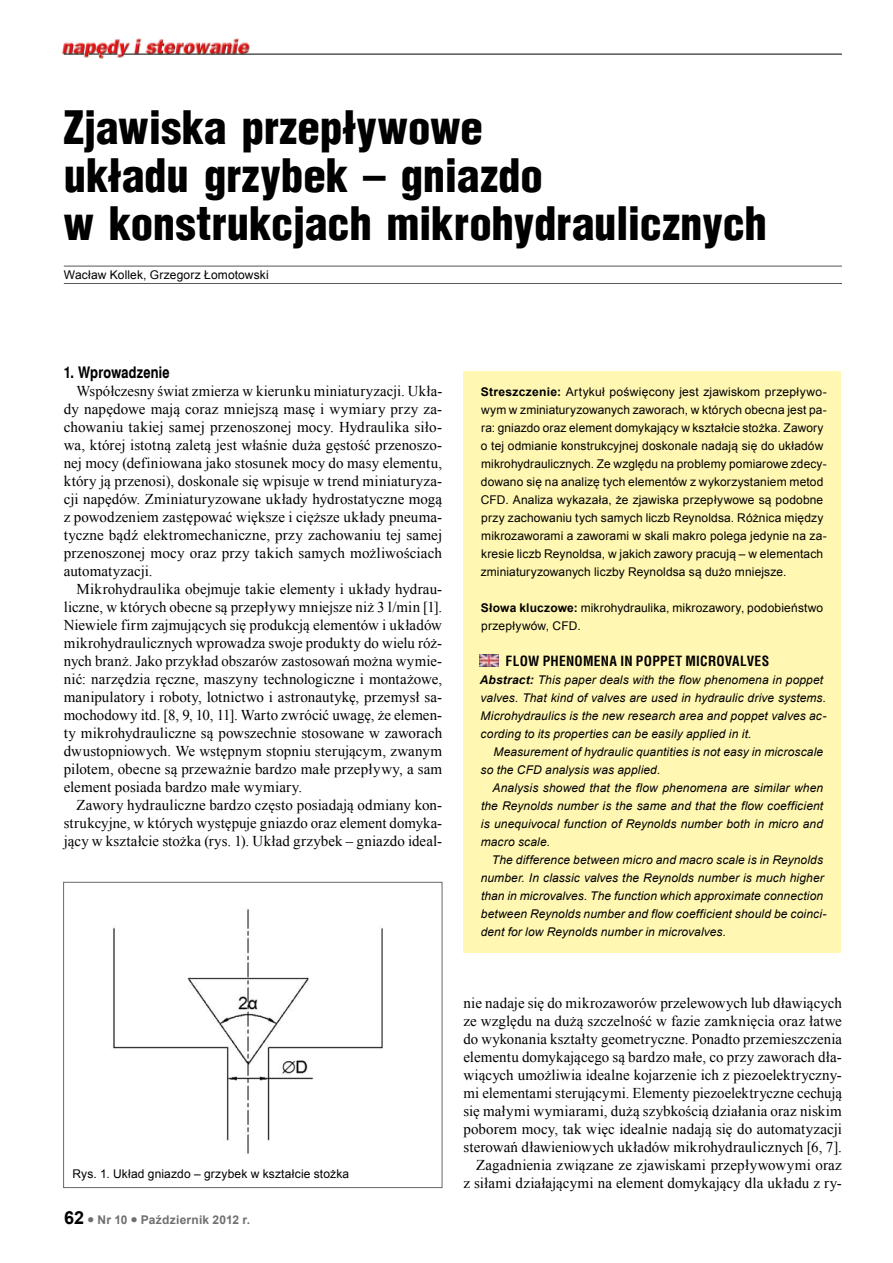
<style>
.page{position:relative;width:893px;height:1263px;background:#fff}
.page>*{position:absolute;margin:0;border:0;box-sizing:border-box;transform-origin:0 0}
.t1{font:900 45px/48px "Switzerland Cond";color:#000}
.t2{font:700 15.75px "Switzerland Narrow";letter-spacing:.005em;color:#000}
.t3{font:15px/18px "Times New Roman";letter-spacing:.005em;color:#000;text-align:justify}
.t4{font:700 13.5px "Switzerland Condensed";letter-spacing:.02em;color:#000}
.t5{font:12px/18px "Arial";letter-spacing:.01em;color:#000}
.t6{font:italic 12px/18px "Arial";letter-spacing:.01em;color:#000}
.t7{font:700 12px "Arial";letter-spacing:.02em;color:#706f6f}
.s1{font-weight:700}
.s2{font-size:18px;color:#000}
</style>
<div class="page">
<img style="left:62px;top:38px;width:189px;height:21px">
<hr style="left:124px;top:54px;width:718px;height:1px;background:#000">
<svg style="left:64px;top:54px;width:53px;height:1px"></svg>
<hr style="left:64px;top:266px;width:778px;height:1px;background:#575756">
<hr style="left:64px;top:283px;width:778px;height:1px;background:#575756">
<div style="left:463px;top:371px;width:378px;height:581px;background:#fff7b2"></div>
<img style="left:479px;top:655px;width:20px;height:11px">
<img style="left:113px;top:909px;width:270px;height:245px">
<div style="left:63px;top:882px;width:379px;height:306px;border:1px solid #686868"></div>
<h1 class="t1" style="left:64px;top:102px;width:705px">Zjawiska przepływowe<br>układu grzybek – gniazdo<br>w konstrukcjach mikrohydraulicznych</h1>
<p class="t5" style="left:64px;top:266px;width:206px">Wacław Kollek, Grzegorz Łomotowski</p>
<p class="t2" style="left:64px;top:363px;width:107px">1. Wprowadzenie</p>
<p class="t3" style="left:64px;top:382px;width:380px;text-indent:13px">Współczesny świat zmierza w kierunku miniaturyzacji. Ukła&shy;dy napędowe mają coraz mniejszą masę i wymiary przy za&shy;chowaniu takiej samej przenoszonej mocy. Hydraulika siło&shy;wa, której istotną zaletą jest właśnie duża gęstość przenoszo&shy;nej mocy (definiowana jako stosunek mocy do masy elementu, który ją przenosi), doskonale się wpisuje w trend miniaturyza&shy;cji napędów. Zminiaturyzowane układy hydrostatyczne mogą z powodzeniem zastępować większe i cięższe układy pneuma&shy;tyczne bądź elektromechaniczne, przy zachowaniu tej samej przenoszonej mocy oraz przy takich samych możliwościach automatyzacji.</p>
<p class="t3" style="left:64px;top:580px;width:380px;text-indent:13px">Mikrohydraulika obejmuje takie elementy i układy hydrau&shy;liczne, w których obecne są przepływy mniejsze niż 3 l/min [1].<br>Niewiele firm zajmujących się produkcją elementów i układów mikrohydraulicznych wprowadza swoje produkty do wielu róż&shy;nych branż. Jako przykład obszarów zastosowań można wymie&shy;nić: narzędzia ręczne, maszyny technologiczne i montażowe, manipulatory i roboty, lotnictwo i astronautykę, przemysł sa&shy;mochodowy itd. [8, 9, 10, 11]. Warto zwrócić uwagę, że elemen&shy;ty mikrohydrauliczne są powszechnie stosowane w zaworach dwustopniowych. We wstępnym stopniu sterującym, zwanym pilotem, obecne są przeważnie bardzo małe przepływy, a sam element posiada bardzo małe wymiary.</p>
<p class="t3" style="left:64px;top:796px;width:380px;text-indent:13px">Zawory hydrauliczne bardzo często posiadają odmiany kon&shy;strukcyjne, w których występuje gniazdo oraz element domyka&shy;jący w kształcie stożka (rys. 1). Układ grzybek – gniazdo ideal-</p>
<p class="t5" style="left:481px;top:383px;width:347px"><span class="s1">Streszczenie:</span> Artykuł poświęcony jest zjawiskom przepływo&shy;wym w zminiaturyzowanych zaworach, w których obecna jest pa&shy;ra: gniazdo oraz element domykający w kształcie stożka. Zawory o tej odmianie konstrukcyjnej doskonale nadają się do układów mikrohydraulicznych. Ze względu na problemy pomiarowe zdecy&shy;dowano się na analizę tych elementów z wykorzystaniem metod CFD. Analiza wykazała, że zjawiska przepływowe są podobne przy zachowaniu tych samych liczb Reynoldsa. Różnica między mikrozaworami a zaworami w skali makro polega jedynie na za&shy;kresie liczb Reynoldsa, w jakich zawory pracują – w elementach zminiaturyzowanych liczby Reynoldsa są dużo mniejsze.</p>
<p class="t5" style="left:481px;top:599px;width:344px"><span class="s1">Słowa kluczowe:</span> mikrohydraulika, mikrozawory, podobieństwo przepływów, CFD.</p>
<p class="t4" style="left:506px;top:653px;width:265px">FLOW PHENOMENA IN POPPET MICROVALVES</p>
<p class="t6" style="left:480px;top:671px;width:348px"><span class="s1">Abstract:</span> This paper deals with the flow phenomena in poppet valves. That kind of valves are used in hydraulic drive systems.<br>Microhydraulics is the new research area and poppet valves ac&shy;cording to its properties can be easily applied in it.</p>
<p class="t6" style="left:480px;top:743px;width:344px;text-indent:13px">Measurement of hydraulic quantities is not easy in microscale so the CFD analysis was applied.</p>
<p class="t6" style="left:481px;top:779px;width:344px;text-align:justify;text-indent:12px">Analysis showed that the flow phenomena are similar when the Reynolds number is the same and that the flow coefficient is unequivocal function of Reynolds number both in micro and macro scale.</p>
<p class="t6" style="left:481px;top:851px;width:347px;text-indent:11px">The difference between micro and macro scale is in Reynolds number. In classic valves the Reynolds number is much higher than in microvalves. The function which approximate connection between Reynolds number and flow coefficient should be coinci&shy;dent for low Reynolds number in microvalves.</p>
<p class="t5" style="left:72px;top:1165px;width:278px">Rys. 1. Układ gniazdo – grzybek w kształcie stożka</p>
<p class="t7" style="left:64px;top:1212px;width:187px"><span class="s2">62</span> ● Nr 10 ● Październik 2012 r.</p>
<p class="t3" style="left:463px;top:994px;width:380px;text-align:right">nie nadaje się do mikrozaworów przelewowych lub dławiących ze względu na dużą szczelność w fazie zamknięcia oraz łatwe do wykonania kształty geometryczne. Ponadto przemieszczenia elementu domykającego są bardzo małe, co przy zaworach dła&shy;wiących umożliwia idealne kojarzenie ich z piezoelektryczny&shy;mi elementami sterującymi. Elementy piezoelektryczne cechują się małymi wymiarami, dużą szybkością działania oraz niskim poborem mocy, tak więc idealnie nadają się do automatyzacji sterowań dławieniowych układów mikrohydraulicznych [6, 7].<br>Zagadnienia związane ze zjawiskami przepływowymi oraz<br>z siłami działającymi na element domykający dla układu z ry-</p>
</div>
